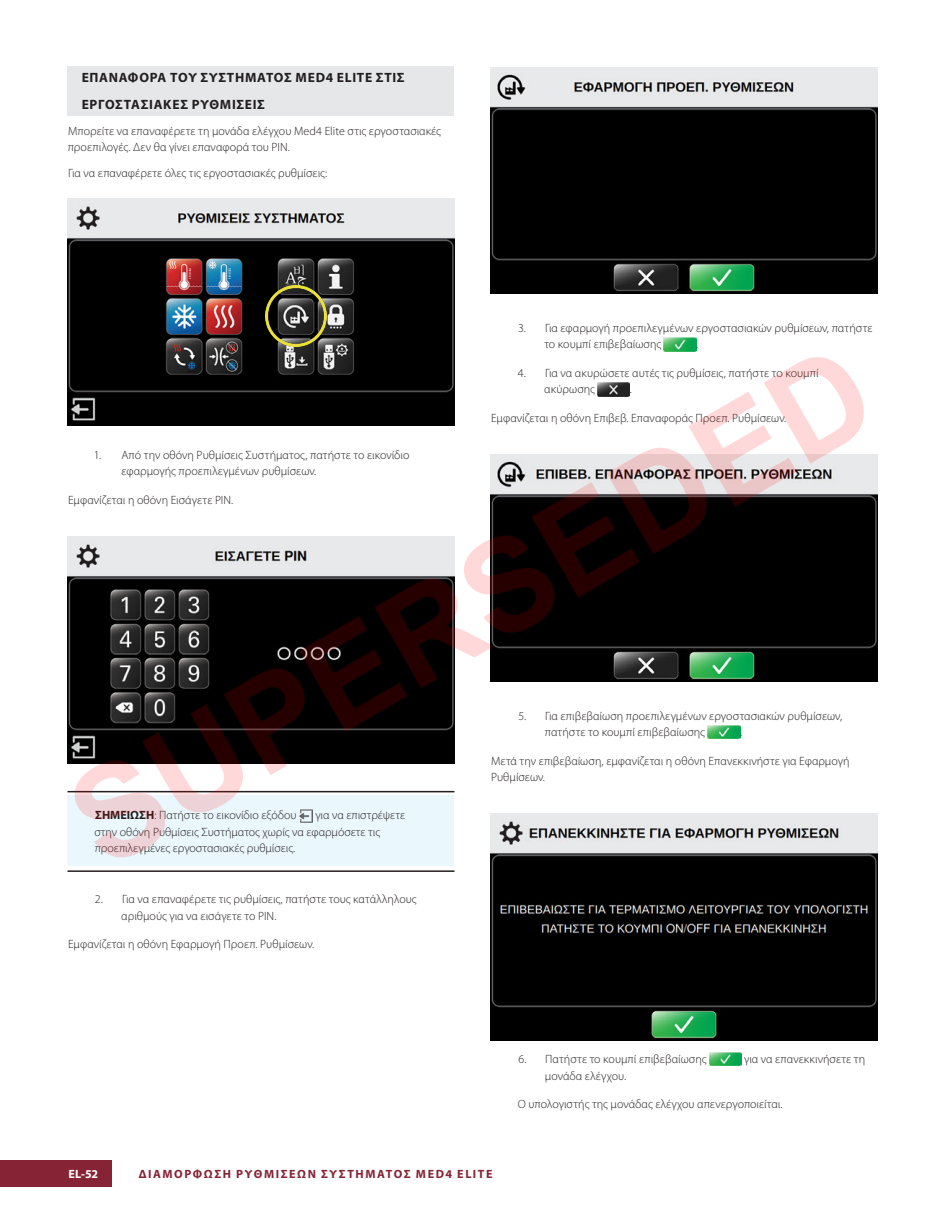
<style>
.page{position:relative;width:945px;height:1215px;background:#fff}
.page>*{position:absolute;margin:0;border:0;box-sizing:border-box;transform-origin:0 0}
.t1{font:700 130.5px "Arial";color:rgb(255 0 0/.15)}
.Heading_2{font:700 13.5px/27px "Myriad Pro";letter-spacing:.05em;color:#231f20}
.NOTE{font:300 12px/16.5px "Myriad Pro";letter-spacing:.005em;color:#231f20}
.Body_Text{font:300 12px/16.5px "Myriad Pro";letter-spacing:.005em;color:#231f20}
.Body_Text_3{font:300 12px "Myriad Pro";color:#231f20}
.t2{font:700 12px "Myriad Pro";letter-spacing:.13em;color:#862334}
.t3{font:700 12px "Myriad Pro";color:#fff}
.s1{font-weight:700}
</style>
<div class="page">
<div style="left:0;top:1160px;width:112px;height:27px;background:#862334"></div>
<div style="left:68px;top:66px;width:386px;height:50px;background:#e6e7e9"></div>
<div style="left:68px;top:795px;width:386px;height:71px;background:#eaf7fd"></div>
<hr style="left:68px;top:791px;width:386px;height:1px;background:#231f20">
<hr style="left:68px;top:870px;width:386px;height:2px;background:#231f20">
<img style="left:68px;top:537px;width:386px;height:226px">
<img style="left:299px;top:810px;width:14px;height:12px">
<img style="left:68px;top:199px;width:386px;height:227px">
<img style="left:266px;top:285px;width:61px;height:62px">
<img style="left:490px;top:67px;width:388px;height:227px">
<img style="left:664px;top:338px;width:32px;height:13px">
<img style="left:598px;top:383px;width:32px;height:13px">
<img style="left:490px;top:455px;width:388px;height:227px">
<img style="left:708px;top:726px;width:32px;height:13px">
<img style="left:709px;top:1053px;width:33px;height:13px">
<img style="left:490px;top:813px;width:388px;height:227px">
<p class="Heading_2" style="left:82px;top:64px;width:325px">ΕΠΑΝΑΦΟΡΑ ΤΟΥ ΣΥΣΤΗΜΑΤΟΣ MED4 ELITE ΣΤΙΣ<br>ΕΡΓΟΣΤΑΣΙΑΚΕΣ ΡΥΘΜΙΣΕΙΣ</p>
<p class="Body_Text" style="left:68px;top:122px;width:375px">Μπορείτε να επαναφέρετε τη μονάδα ελέγχου Med4 Elite στις εργοστασιακές προεπιλογές. Δεν θα γίνει επαναφορά του PIN.</p>
<p class="Body_Text" style="left:68px;top:164px;width:261px">Για να επαναφέρετε όλες τις εργοστασιακές ρυθμίσεις:</p>
<p class="NOTE" style="left:544px;top:320px;width:330px;text-indent:-26px">3. Για εφαρμογή προεπιλεγμένων εργοστασιακών ρυθμίσεων, πατήστε το κουμπί επιβεβαίωσης</p>
<p class="NOTE" style="left:696px;top:336px;width:4px">.</p>
<p class="NOTE" style="left:544px;top:365px;width:276px;text-indent:-26px">4. Για να ακυρώσετε αυτές τις ρυθμίσεις, πατήστε το κουμπί ακύρωσης</p>
<p class="NOTE" style="left:630px;top:381px;width:4px">.</p>
<p class="Body_Text" style="left:491px;top:410px;width:297px">Εμφανίζεται η οθόνη Επιβεβ. Επαναφοράς Προεπ. Ρυθμίσεων.</p>
<h1 class="t1" style="left:36px;top:751px;width:901px;rotate:-30deg">SUPERSEDED</h1>
<p class="NOTE" style="left:122px;top:446px;width:289px;text-indent:-28px">1. Από την οθόνη Ρυθμίσεις Συστήματος, πατήστε το εικονίδιο εφαρμογής προεπιλεγμένων ρυθμίσεων.</p>
<p class="Body_Text" style="left:68px;top:491px;width:167px">Εμφανίζεται η οθόνη Εισάγετε PIN.</p>
<p class="NOTE" style="left:545px;top:707px;width:299px;text-indent:-26px">5. Για επιβεβαίωση προεπιλεγμένων εργοστασιακών ρυθμίσεων, πατήστε το κουμπί επιβεβαίωσης</p>
<p class="NOTE" style="left:740px;top:724px;width:4px">.</p>
<p class="Body_Text" style="left:491px;top:752px;width:360px">Μετά την επιβεβαίωση, εμφανίζεται η οθόνη Επανεκκινήστε για Εφαρμογή<br>Ρυθμίσεων.</p>
<p class="NOTE" style="left:95px;top:807px;width:203px"><span class="s1">ΣΗΜΕΙΩΣΗ</span>: Πατήστε το εικονίδιο εξόδου</p>
<p class="NOTE" style="left:94px;top:807px;width:312px;text-indent:221px">για να επιστρέψετε στην οθόνη Ρυθμίσεις Συστήματος χωρίς να εφαρμόσετε τις προεπιλεγμένες εργοστασιακές ρυθμίσεις.</p>
<p class="NOTE" style="left:121px;top:891px;width:297px;text-indent:-26px">2. Για να επαναφέρετε τις ρυθμίσεις, πατήστε τους κατάλληλους αριθμούς για να εισάγετε το PIN.</p>
<p class="Body_Text" style="left:68px;top:936px;width:248px">Εμφανίζεται η οθόνη Εφαρμογή Προεπ. Ρυθμίσεων.</p>
<p class="t3" style="left:69px;top:1166px;width:31px">EL-52</p>
<p class="t2" style="left:139px;top:1166px;width:355px">ΔΙΑΜΟΡΦΩΣΗ ΡΥΘΜΙΣΕΩΝ ΣΥΣΤΗΜΑΤΟΣ MED4 ELITE</p>
<p class="NOTE" style="left:519px;top:1051px;width:189px">6. Πατήστε το κουμπί επιβεβαίωσης</p>
<p class="NOTE" style="left:744px;top:1051px;width:123px">για να επανεκκινήσετε τη</p>
<p class="NOTE" style="left:545px;top:1067px;width:83px">μονάδα ελέγχου.</p>
<p class="Body_Text_3" style="left:518px;top:1097px;width:266px">Ο υπολογιστής της μονάδας ελέγχου απενεργοποιείται.</p>
</div>
